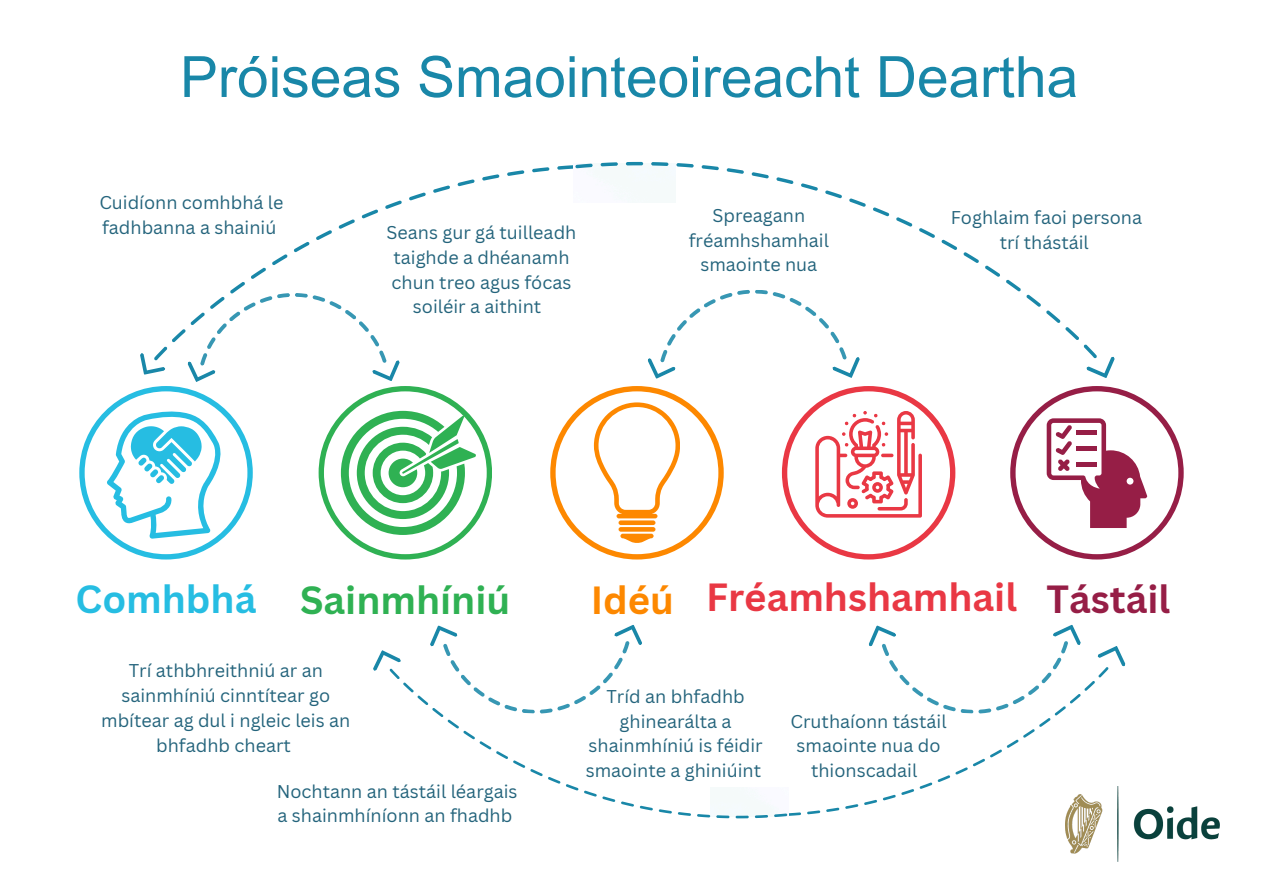
<style>
.page{position:relative;width:1263px;height:893px;background:#fff}
.page>*{position:absolute;margin:0;border:0;box-sizing:border-box;transform-origin:0 0}
.t1{font:56.93px "Arial MT Pro";color:#1987a8}
.t2{font:700 38.25px "Canva Sans";color:#e93844}
.t3{font:700 38.25px "Canva Sans";color:#2fb153}
.t4{font:700 38.25px "Canva Sans";color:#26bde2}
.t5{font:700 38.25px "Canva Sans";color:#961e46}
.t6{font:700 38.25px "Canva Sans";color:#fd8800}
.t7{font:18px/24.8px "Canva Sans";color:#24647c;text-align:center}
</style>
<div class="page">
<svg style="left:230px;top:165px;width:343px;height:128px"></svg>
<svg style="left:575px;top:162px;width:522px;height:194px"></svg>
<svg style="left:789px;top:714px;width:270px;height:102px"></svg>
<svg style="left:390px;top:671px;width:397px;height:147px"></svg>
<img style="left:1065px;top:787px;width:155px;height:74px">
<svg style="left:79px;top:293px;width:413px;height:266px"></svg>
<svg style="left:550px;top:289px;width:405px;height:270px"></svg>
<svg style="left:415px;top:625px;width:243px;height:89px"></svg>
<svg style="left:373px;top:650px;width:28px;height:21px"></svg>
<svg style="left:869px;top:624px;width:257px;height:90px"></svg>
<svg style="left:1010px;top:356px;width:173px;height:203px"></svg>
<p class="t1" style="left:180px;top:56px;width:899px">Próiseas Smaointeoireacht Deartha</p>
<p class="t7" style="left:99px;top:190px;width:186px;text-align:left">Cuidíonn comhbhá le fadhbanna a shainiú</p>
<p class="t7" style="left:386px;top:220px;width:191px">Seans gur gá tuilleadh taighde a dhéanamh chun treo agus fócas soiléir a aithint</p>
<p class="t7" style="left:689px;top:202px;width:142px">Spreagann fréamhshamhail smaointe nua</p>
<p class="t7" style="left:951px;top:204px;width:193px">Foghlaim faoi persona trí thástáil</p>
<p class="t4" style="left:76px;top:572px;width:182px">Comhbhá</p>
<h1 class="t3" style="left:300px;top:573px;width:212px">Sainmhíniú</h1>
<p class="t6" style="left:591px;top:573px;width:85px">Idéú</p>
<p class="t2" style="left:706px;top:570px;width:313px">Fréamhshamhail</p>
<p class="t5" style="left:1046px;top:572px;width:125px">Tástáil</p>
<p class="t7" style="left:101px;top:658px;width:251px">Trí athbhreithniú ar an sainmhíniú cinntítear go mbítear ag dul i ngleic leis an bhfadhb cheart</p>
<p class="t7" style="left:277px;top:778px;width:242px;text-align:left">Nochtann an tástáil léargais a shainmhíníonn an fhadhb</p>
<p class="t7" style="left:586px;top:683px;width:178px">Tríd an bhfadhb ghinearálta a shainmhíniú is féidir smaointe a ghiniúint</p>
<p class="t7" style="left:790px;top:708px;width:158px">Cruthaíonn tástáil smaointe nua do thionscadail</p>
</div>
